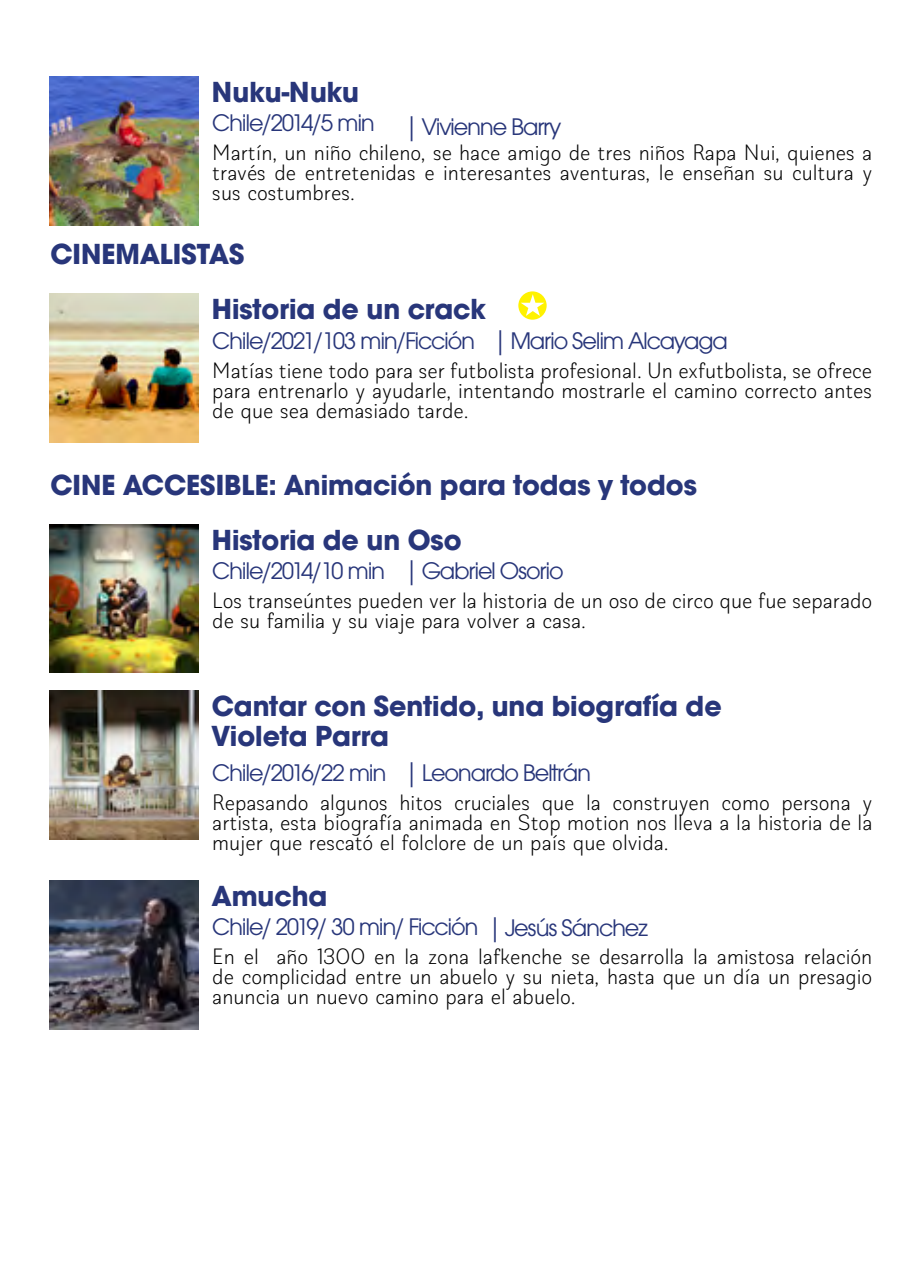
<style>
.page{position:relative;width:922px;height:1276px;background:#fff}
.page>*{position:absolute;margin:0;border:0;box-sizing:border-box;transform-origin:0 0}
.t1{font:700 30px/30px "Avant Gard EF";color:#28367a}
.t2{font:25px "Avant Gard EF";letter-spacing:-.05em;color:#28367a}
.t3{font:22.5px/20px "Biblioteca Sans";color:#000;text-align:justify}
</style>
<div class="page">
<img style="left:50px;top:76px;width:148px;height:149px">
<img style="left:50px;top:294px;width:148px;height:148px">
<img style="left:50px;top:524px;width:148px;height:149px">
<img style="left:50px;top:690px;width:148px;height:149px">
<img style="left:50px;top:880px;width:148px;height:149px">
<svg style="left:518px;top:291px;width:28px;height:29px"></svg>
<svg style="left:520px;top:294px;width:24px;height:22px"></svg>
<h1 class="t1" style="left:212px;top:76px;width:149px">Nuku-Nuku</h1>
<p class="t2" style="left:212px;top:108px;width:164px">Chile/2014/5 min</p>
<p class="t3" style="left:212px;top:143px;width:661px">Martín, un niño chileno, se hace amigo de tres niños Rapa Nui, quienes a través de entretenidas e interesantes aventuras, le enseñan su cultura y sus costumbres.</p>
<p class="t2" style="left:405px;top:112px;width:157px">| Vivienne Barry</p>
<h1 class="t1" style="left:50px;top:239px;width:195px">CINEMALISTAS</h1>
<h1 class="t1" style="left:212px;top:294px;width:275px">Historia de un crack</h1>
<p class="t2" style="left:494px;top:326px;width:235px">| Mario Selim Alcayaga</p>
<p class="t2" style="left:212px;top:326px;width:264px">Chile/2021/103 min/Ficción</p>
<p class="t3" style="left:212px;top:360px;width:661px">Matías tiene todo para ser futbolista profesional. Un exfutbolista, se ofrece para entrenarlo y ayudarle, intentando mostrarle el camino correcto antes de que sea demasiado tarde.</p>
<h1 class="t1" style="left:50px;top:469px;width:648px">CINE ACCESIBLE: Animación para todas y todos</h1>
<h1 class="t1" style="left:212px;top:524px;width:251px">Historia de un Oso</h1>
<p class="t2" style="left:405px;top:556px;width:160px">| Gabriel Osorio</p>
<p class="t2" style="left:212px;top:556px;width:174px">Chile/2014/10 min</p>
<p class="t3" style="left:212px;top:591px;width:661px">Los transeúntes pueden ver la historia de un oso de circo que fue separado de su familia y su viaje para volver a casa.</p>
<h1 class="t1" style="left:212px;top:691px;width:511px">Cantar con Sentido, una biografía de<br>Violeta Parra</h1>
<p class="t2" style="left:405px;top:758px;width:187px">| Leonardo Beltrán</p>
<p class="t2" style="left:212px;top:758px;width:176px">Chile/2016/22 min</p>
<p class="t3" style="left:212px;top:793px;width:661px">Repasando algunos hitos cruciales que la construyen como persona y artista, esta biografía animada en Stop motion nos lleva a la historia de la mujer que rescató el folclore de un país que olvida.</p>
<h1 class="t1" style="left:212px;top:880px;width:117px">Amucha</h1>
<p class="t2" style="left:212px;top:912px;width:437px">Chile/ 2019/ 30 min/ Ficción | Jesús Sánchez</p>
<p class="t3" style="left:212px;top:947px;width:661px">En el año 1300 en la zona lafkenche se desarrolla la amistosa relación de complicidad entre un abuelo y su nieta, hasta que un día un presagio anuncia un nuevo camino para el abuelo.</p>
</div>
